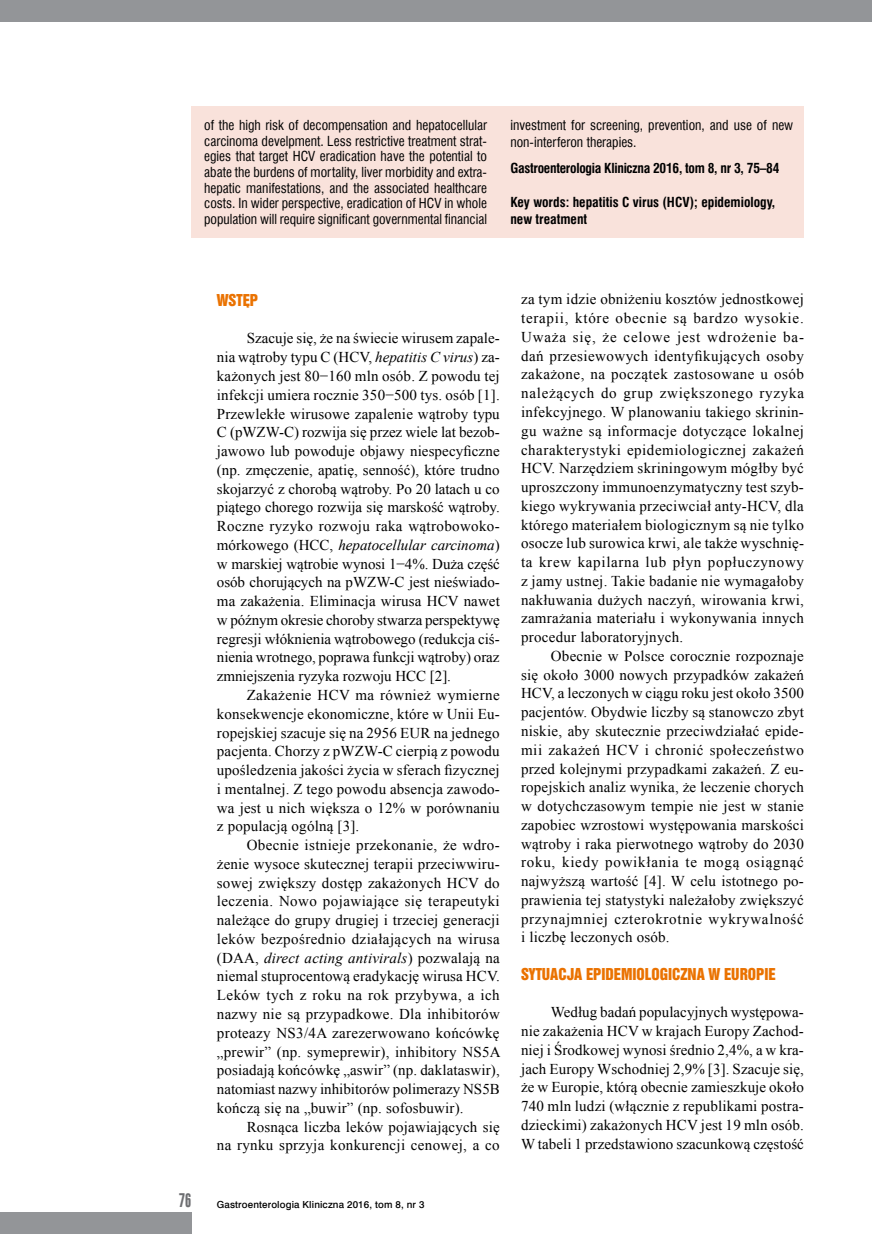
<style>
.page{position:relative;width:872px;height:1234px;background:#fff}
.page>*{position:absolute;margin:0;border:0;box-sizing:border-box;transform-origin:0 0}
.t1{font:18px "Swis 924 EU";color:#6d6e71}
.t2{font:15px/18.8px "Times New Roman";letter-spacing:.01em;color:#000;text-align:justify}
.t3{font:15px "Swis 921 EU";color:#ea7200}
.t4{font:13.5px/15.6px "Swis 721 Cn EU";color:#000;text-align:justify}
.t5{font:700 13.5px/17.1px "Swis 721 Cn EU";color:#000}
.t6{font:700 13.5px "Swis 721 Cn EU";letter-spacing:-.02em;color:#000}
.t7{font:9.75px "Swis 721 Md EU";letter-spacing:.015em;color:#000}
.s1{font-style:italic}
</style>
<div class="page">
<div style="left:0;top:0;width:872px;height:21px;background:#939598"></div>
<div style="left:0;top:1212px;width:191px;height:21px;background:#939598"></div>
<div style="left:191px;top:106px;width:613px;height:132px;background:#f9e2db"></div>
<p class="t4" style="left:204px;top:117px;width:284px">of the high risk of decompensation and hepatocellular carcinoma develpment. Less restrictive treatment strat&shy;egies that target HCV eradication have the potential to abate the burdens of mortality, liver morbidity and extra&shy;hepatic manifestations, and the associated healthcare costs. In wider perspective, eradication of HCV in whole population will require significant governmental financial</p>
<p class="t4" style="left:510px;top:116px;width:284px;line-height:17.1px">investment for screening, prevention, and use of new non-interferon therapies.</p>
<p class="t6" style="left:510px;top:160px;width:271px">Gastroenterologia Kliniczna 2016, tom 8, nr 3, 75–84</p>
<p class="t5" style="left:510px;top:194px;width:266px">Key words: hepatitis C virus (HCV); epidemiology, new treatment</p>
<p class="t3" style="left:217px;top:290px;width:43px">WSTĘP</p>
<p class="t2" style="left:217px;top:328px;width:284px;text-indent:30px">Szacuje się, że na świecie wirusem zapale&shy;nia wątroby typu C (HCV, <span class="s1">hepatitis C virus</span>) za&shy;każonych jest 80−160 mln osób. Z powodu tej infekcji umiera rocznie 350−500 tys. osób [1].<br>Przewlekłe wirusowe zapalenie wątroby typu C (pWZW-C) rozwija się przez wiele lat bezob&shy;jawowo lub powoduje objawy niespecyficzne (np. zmęczenie, apatię, senność), które trudno skojarzyć z chorobą wątroby. Po 20 latach u co piątego chorego rozwija się marskość wątroby.<br>Roczne ryzyko rozwoju raka wątrobowoko&shy;mórkowego (HCC, <span class="s1">hepatocellular carcinoma</span>) w marskiej wątrobie wynosi 1−4%. Duża część osób chorujących na pWZW-C jest nieświado&shy;ma zakażenia. Eliminacja wirusa HCV nawet w późnym okresie choroby stwarza perspektywę regresji włóknienia wątrobowego (redukcja ciś&shy;nienia wrotnego, poprawa funkcji wątroby) oraz zmniejszenia ryzyka rozwoju HCC [2].</p>
<p class="t2" style="left:217px;top:685px;width:284px;text-indent:30px">Zakażenie HCV ma również wymierne konsekwencje ekonomiczne, które w Unii Eu&shy;ropejskiej szacuje się na 2956 EUR na jednego pacjenta. Chorzy z pWZW-C cierpią z powodu upośledzenia jakości życia w sferach fizycznej i mentalnej. Z tego powodu absencja zawodo&shy;wa jest u nich większa o 12% w porównaniu z populacją ogólną [3].</p>
<p class="t2" style="left:217px;top:835px;width:285px;text-indent:30px">Obecnie istnieje przekonanie, że wdro&shy;żenie wysoce skutecznej terapii przeciwwiru&shy;sowej zwiększy dostęp zakażonych HCV do leczenia. Nowo pojawiające się terapeutyki należące do grupy drugiej i trzeciej generacji leków bezpośrednio działających na wirusa (DAA, <span class="s1">direct acting antivirals</span>) pozwalają na niemal stuprocentową eradykację wirusa HCV.<br>Leków tych z roku na rok przybywa, a ich nazwy nie są przypadkowe. Dla inhibitorów proteazy NS3/4A zarezerwowano końcówkę „prewir” (np. symeprewir), inhibitory NS5A posiadają końcówkę „aswir” (np. daklataswir), natomiast nazwy inhibitorów polimerazy NS5B kończą się na „buwir” (np. sofosbuwir).</p>
<p class="t2" style="left:217px;top:1116px;width:284px;text-align:right">Rosnąca liczba leków pojawiających się<br>na rynku sprzyja konkurencji cenowej, a co</p>
<p class="t1" style="left:179px;top:1188px;width:14px">76</p>
<p class="t7" style="left:217px;top:1198px;width:209px">Gastroenterologia Kliniczna 2016, tom 8, nr 3</p>
<p class="t2" style="left:521px;top:289px;width:284px">za tym idzie obniżeniu kosztów jednostkowej terapii, które obecnie są bardzo wysokie.<br>Uważa się, że celowe jest wdrożenie ba&shy;dań przesiewowych identyfikujących osoby zakażone, na początek zastosowane u osób należących do grup zwiększonego ryzyka infekcyjnego. W planowaniu takiego skrinin&shy;gu ważne są informacje dotyczące lokalnej charakterystyki epidemiologicznej zakażeń HCV. Narzędziem skriningowym mógłby być uproszczony immunoenzymatyczny test szyb&shy;kiego wykrywania przeciwciał anty-HCV, dla którego materiałem biologicznym są nie tylko osocze lub surowica krwi, ale także wyschnię&shy;ta krew kapilarna lub płyn popłuczynowy z jamy ustnej. Takie badanie nie wymagałoby nakłuwania dużych naczyń, wirowania krwi, zamrażania materiału i wykonywania innych procedur laboratoryjnych.</p>
<p class="t2" style="left:521px;top:646px;width:284px;text-indent:30px">Obecnie w Polsce corocznie rozpoznaje się około 3000 nowych przypadków zakażeń HCV, a leczonych w ciągu roku jest około 3500 pacjentów. Obydwie liczby są stanowczo zbyt niskie, aby skutecznie przeciwdziałać epide&shy;mii zakażeń HCV i chronić społeczeństwo przed kolejnymi przypadkami zakażeń. Z eu&shy;ropejskich analiz wynika, że leczenie chorych w dotychczasowym tempie nie jest w stanie zapobiec wzrostowi występowania marskości wątroby i raka pierwotnego wątroby do 2030 roku, kiedy powikłania te mogą osiągnąć najwyższą wartość [4]. W celu istotnego po&shy;prawienia tej statystyki należałoby zwiększyć przynajmniej czterokrotnie wykrywalność i liczbę leczonych osób.</p>
<p class="t3" style="left:521px;top:963px;width:256px">SYTUACJA EPIDEMIOLOGICZNA W EUROPIE</p>
<p class="t2" style="left:521px;top:1002px;width:284px;text-indent:30px">Według badań populacyjnych występowa&shy;nie zakażenia HCV w krajach Europy Zachod&shy;niej i Środkowej wynosi średnio 2,4%, a w kra&shy;jach Europy Wschodniej 2,9% [3]. Szacuje się, że w Europie, którą obecnie zamieszkuje około 740 mln ludzi (włącznie z republikami postra&shy;dzieckimi) zakażonych HCV jest 19 mln osób.<br>W tabeli 1 przedstawiono szacunkową częstość</p>
</div>
